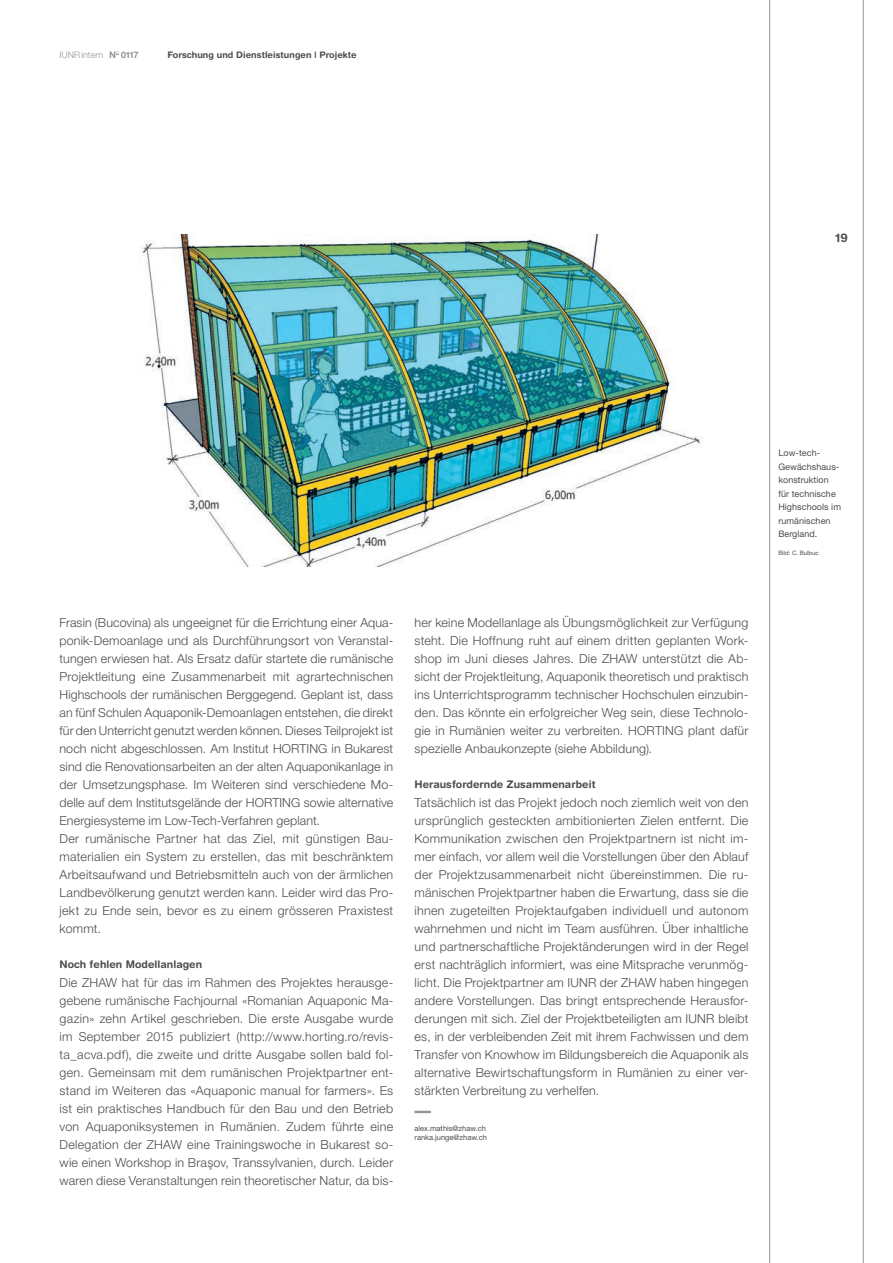
<style>
.page{position:relative;width:893px;height:1263px;background:#fff}
.page>*{position:absolute;margin:0;border:0;box-sizing:border-box;transform-origin:0 0}
.t1{font:300 12.45px/18px "Helvetica Neue LT Pro";letter-spacing:.015em;color:#4b4c4d;text-align:justify}
.t2{font:700 12px "Helvetica Rounded LT Std";color:#4b4c4d}
.t3{font:700 10.5px "Helvetica Rounded LT Std";letter-spacing:.005em;color:#4b4c4d}
.t4{font:9px/13.5px "Helvetica Neue LT Pro";letter-spacing:.005em;color:#4b4c4d}
.t5{font:700 9px "Helvetica Rounded LT Std";letter-spacing:.005em;color:#4b4c4d}
.t6{font:300 9px "Helvetica Neue LT Pro";letter-spacing:.005em;color:#939598}
.t7{font:7.5px/9px "Helvetica Neue LT Pro";color:#4b4c4d}
.t8{font:6px "Helvetica Neue LT Pro";color:#4b4c4d}
.s1{font-family:"Helvetica Rounded LT Std";font-weight:700}
</style>
<div class="page">
<svg style="left:415px;top:1111px;width:16px;height:2px"></svg>
<img style="left:140px;top:234px;width:563px;height:332px">
<hr style="left:769px;top:0;width:1px;height:1263px;background:#939598">
<hr style="left:863px;top:0;width:1px;height:1263px;background:#939598">
<p class="t6" style="left:60px;top:49px;width:81px">IUNRintern <span class="s1">N</span><sup>o</sup> <span class="s1">0117</span></p>
<p class="t5" style="left:167px;top:49px;width:191px">Forschung und Dienstleistungen | Projekte</p>
<p class="t2" style="left:835px;top:231px;width:14px">19</p>
<p class="t1" style="left:60px;top:613px;width:335px;text-align:left">Frasin (Bucovina) als ungeeignet für die Errichtung einer Aqua&shy;ponik-Demoanlage und als Durchführungsort von Veranstal&shy;tungen erwiesen hat. Als Ersatz dafür startete die rumänische Projektleitung eine Zusammenarbeit mit agrartechnischen Highschools der rumänischen Berggegend. Geplant ist, dass an fünf Schulen Aquaponik-Demoanlagen entstehen, die direkt für den Unterricht genutzt werden können. Dieses Teilprojekt ist noch nicht abgeschlossen. Am Institut HORTING in Bukarest sind die Renovationsarbeiten an der alten Aquaponikanlage in der Umsetzungsphase. Im Weiteren sind verschiedene Mo&shy;delle auf dem Institutsgelände der HORTING sowie alternative Energiesysteme im Low-Tech-Verfahren geplant.<br>Der rumänische Partner hat das Ziel, mit günstigen Bau&shy;materialien ein System zu erstellen, das mit beschränktem Arbeitsaufwand und Betriebsmitteln auch von der ärmlichen Landbevölkerung genutzt werden kann. Leider wird das Pro&shy;jekt zu Ende sein, bevor es zu einem grösseren Praxistest kommt.</p>
<p class="t3" style="left:60px;top:957px;width:144px">Noch fehlen Modellanlagen</p>
<p class="t1" style="left:60px;top:973px;width:335px">Die ZHAW hat für das im Rahmen des Projektes herausge&shy;gebene rumänische Fachjournal «Romanian Aquaponic Ma&shy;gazin» zehn Artikel geschrieben. Die erste Ausgabe wurde im September 2015 publiziert (http://www.horting.ro/revis&shy;ta_acva.pdf), die zweite und dritte Ausgabe sollen bald fol&shy;gen. Gemeinsam mit dem rumänischen Projektpartner ent&shy;stand im Weiteren das «Aquaponic manual for farmers». Es ist ein praktisches Handbuch für den Bau und den Betrieb von Aquaponiksystemen in Rumänien. Zudem führte eine Delegation der ZHAW eine Trainingswoche in Bukarest so&shy;wie einen Workshop in Braşov, Transsylvanien, durch. Leider waren diese Veranstaltungen rein theoretischer Natur, da bis-</p>
<p class="t1" style="left:414px;top:613px;width:335px">her keine Modellanlage als Übungsmöglichkeit zur Verfügung steht. Die Hoffnung ruht auf einem dritten geplanten Work&shy;shop im Juni dieses Jahres. Die ZHAW unterstützt die Ab&shy;sicht der Projektleitung, Aquaponik theoretisch und praktisch ins Unterrichtsprogramm technischer Hochschulen einzubin&shy;den. Das könnte ein erfolgreicher Weg sein, diese Technolo&shy;gie in Rumänien weiter zu verbreiten. HORTING plant dafür spezielle Anbaukonzepte (siehe Abbildung).</p>
<p class="t3" style="left:415px;top:777px;width:182px">Herausfordernde Zusammenarbeit</p>
<p class="t1" style="left:415px;top:793px;width:335px">Tatsächlich ist das Projekt jedoch noch ziemlich weit von den ursprünglich gesteckten ambitionierten Zielen entfernt. Die Kommunikation zwischen den Projektpartnern ist nicht im&shy;mer einfach, vor allem weil die Vorstellungen über den Ablauf der Projektzusammenarbeit nicht übereinstimmen. Die ru&shy;mänischen Projektpartner haben die Erwartung, dass sie die ihnen zugeteilten Projektaufgaben individuell und autonom wahrnehmen und nicht im Team ausführen. Über inhaltliche und partnerschaftliche Projektänderungen wird in der Regel erst nachträglich informiert, was eine Mitsprache verunmög&shy;licht. Die Projektpartner am IUNR der ZHAW haben hingegen andere Vorstellungen. Das bringt entsprechende Herausfor&shy;derungen mit sich. Ziel der Projektbeteiligten am IUNR bleibt es, in der verbleibenden Zeit mit ihrem Fachwissen und dem Transfer von Knowhow im Bildungsbereich die Aquaponik als alternative Bewirtschaftungsform in Rumänien zu einer ver&shy;stärkten Verbreitung zu verhelfen.</p>
<p class="t7" style="left:415px;top:1124px;width:74px">alex.mathis@zhaw.ch ranka.junge@zhaw.ch</p>
<p class="t4" style="left:778px;top:446px;width:64px">Low-tech-<br>Gewächshaus&shy;konstruktion für technische<br>Highschools im rumänischen<br>Bergland.</p>
<p class="t8" style="left:778px;top:549px;width:42px">Bild: C. Bulbuc</p>
</div>
